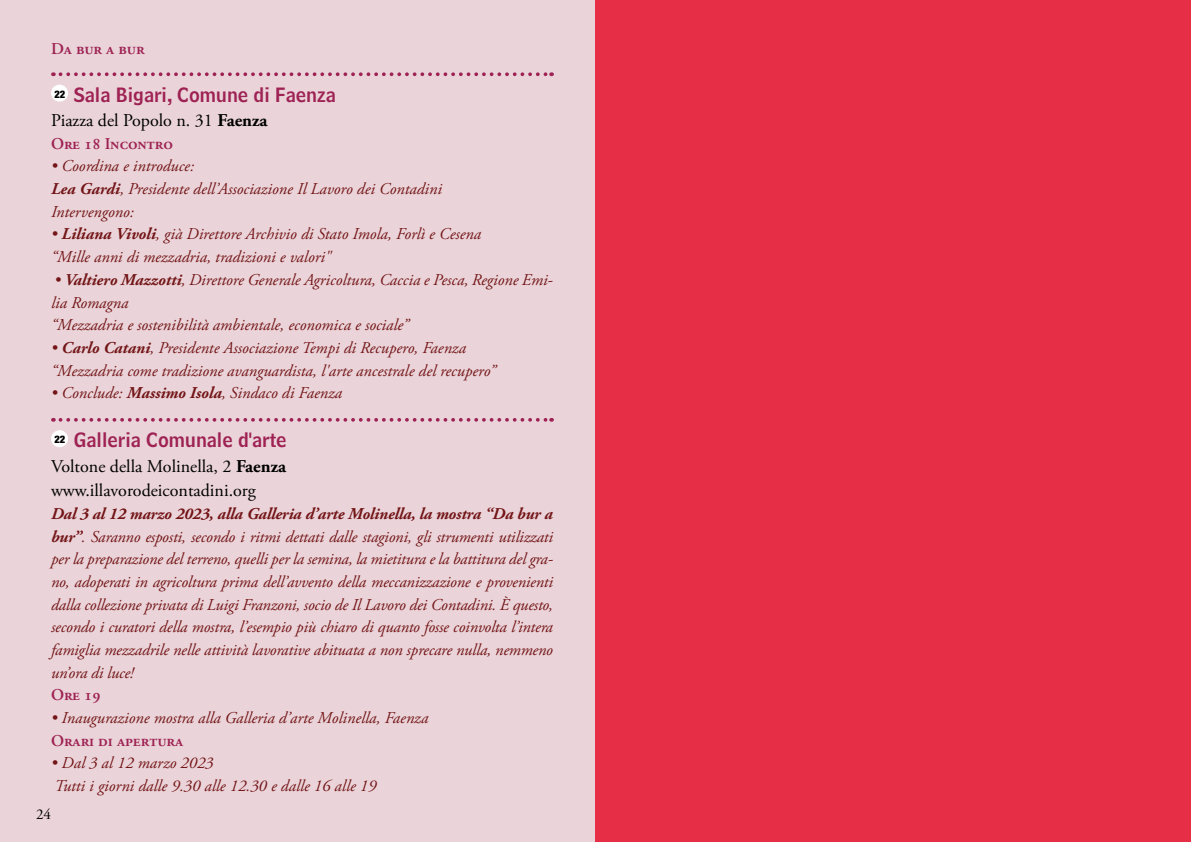
<style>
.page{position:relative;width:1191px;height:842px;background:#fff}
.page>*{position:absolute;margin:0;border:0;box-sizing:border-box;transform-origin:0 0}
.t1{font:19.5px "Bell Centennial Std Name Num";color:#9e2253}
.t2{font:18px/24.5px "Adobe Garamond Pro";color:#000}
.t3{font:italic 16.5px/22.6px "Adobe Garamond Pro";color:#731517}
.t4{font:600 16.5px "Adobe Garamond Pro";color:#9e2253}
.t5{font:15px "Adobe Garamond Pro";color:#000}
.s1{font-weight:700}
</style>
<div class="page">
<div style="left:0;top:0;width:595px;height:842px;background:#ead4d9"></div>
<svg style="left:60px;top:72px;width:492px;height:4px"></svg>
<svg style="left:60px;top:418px;width:492px;height:4px"></svg>
<div style="left:51px;top:85px;width:17px;height:17px;background:#fff;border-radius:50%"></div>
<div style="left:51px;top:430px;width:17px;height:17px;background:#fff;border-radius:50%"></div>
<div style="left:595px;top:0;width:596px;height:842px;background:#e62e46"></div>
<p class="t4" style="left:51px;top:40px;width:95px">Da bur a bur</p>
<p class="t1" style="left:54px;top:82px;width:283px"><sup>22</sup> Sala Bigari, Comune di Faenza</p>
<p class="t2" style="left:51px;top:109px;width:218px">Piazza del Popolo n. 31 <span class="s1">Faenza</span></p>
<p class="t4" style="left:51px;top:134px;width:123px">Ore 18 Incontro</p>
<p class="t3" style="left:51px;top:155px;width:392px">• Coordina e introduce:<br><span class="s1">Lea Gardi</span>, Presidente dell’Associazione Il Lavoro dei Contadini<br>Intervengono:</p>
<p class="t3" style="left:51px;top:223px;width:431px">• <span class="s1">Liliana Vivoli</span>, già Direttore Archivio di Stato Imola, Forlì e Cesena “Mille anni di mezzadria, tradizioni e valori"</p>
<p class="t3" style="left:51px;top:269px;width:503px">• <span class="s1">Valtiero Mazzotti</span>, Direttore Generale Agricoltura, Caccia e Pesca, Regione Emi&shy;lia Romagna<br>“Mezzadria e sostenibilità ambientale, economica e sociale”</p>
<p class="t3" style="left:51px;top:337px;width:446px">• <span class="s1">Carlo Catani</span>, Presidente Associazione Tempi di Recupero, Faenza “Mezzadria come tradizione avanguardista, l'arte ancestrale del recupero”</p>
<p class="t3" style="left:51px;top:382px;width:292px">• Conclude: <span class="s1">Massimo Isola</span>, Sindaco di Faenza</p>
<p class="t1" style="left:54px;top:428px;width:234px"><sup>22</sup> Galleria Comunale d'arte</p>
<p class="t2" style="left:51px;top:454px;width:237px">Voltone della Molinella, 2 <span class="s1">Faenza </span>www.illavorodeicontadini.org</p>
<p class="t3" style="left:51px;top:503px;width:503px;text-align:justify"><span class="s1">Dal 3 al 12 marzo 2023, alla Galleria d’arte Molinella, la mostra “Da bur a bur”</span>. Saranno esposti, secondo i ritmi dettati dalle stagioni, gli strumenti utilizzati per la preparazione del terreno, quelli per la semina, la mietitura e la battitura del gra&shy;no, adoperati in agricoltura prima dell’avvento della meccanizzazione e provenienti dalla collezione privata di Luigi Franzoni, socio de Il Lavoro dei Contadini. È questo, secondo i curatori della mostra, l’esempio più chiaro di quanto fosse coinvolta l’intera famiglia mezzadrile nelle attività lavorative abituata a non sprecare nulla, nemmeno un’ora di luce!</p>
<p class="t4" style="left:51px;top:685px;width:51px">Ore 19</p>
<p class="t3" style="left:51px;top:707px;width:379px">• Inaugurazione mostra alla Galleria d’arte Molinella, Faenza</p>
<p class="t4" style="left:51px;top:731px;width:134px">Orari di apertura</p>
<p class="t3" style="left:51px;top:752px;width:327px">• Dal 3 al 12 marzo 2023<br>Tutti i giorni dalle 9.30 alle 12.30 e dalle 16 alle 19</p>
<p class="t5" style="left:36px;top:805px;width:16px">24</p>
</div>
